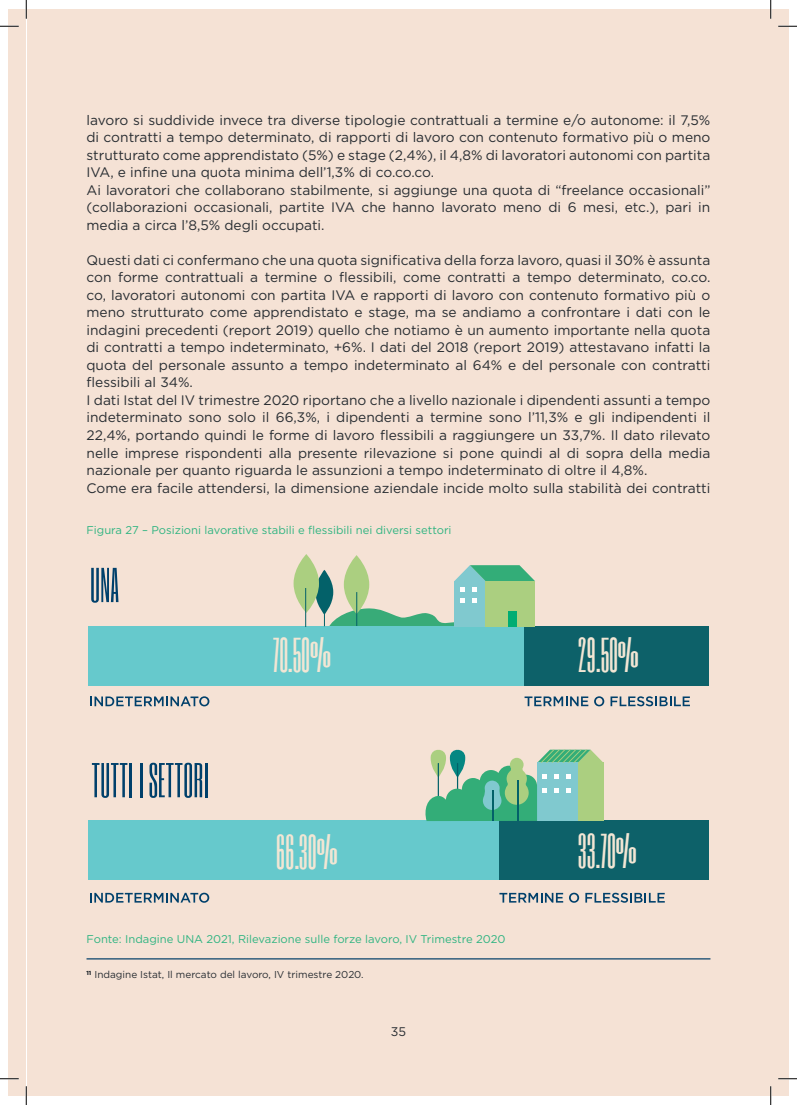
<style>
.page{position:relative;width:797px;height:1105px;background:#fff}
.page>*{position:absolute;margin:0;border:0;box-sizing:border-box;transform-origin:0 0}
.t1{font:40.62px "Six Caps";color:#f2e6d4}
.t2{font:13.75px/17.5px "Gotham";color:#282d32;text-align:justify}
.t3{font:12.5px "Gotham";color:#282d32}
.t4{font:11.25px "Gotham";color:#2fb481}
.t5{font:10px "Gotham";color:#282d32}
</style>
<div class="page">
<div style="left:9px;top:9px;width:17px;height:1087px;background:#f5e2d5"></div>
<div style="left:27px;top:9px;width:761px;height:1087px;background:#f5e2d5"></div>
<hr style="left:86px;top:958px;width:624px;height:1px;background:#0a436b">
<svg style="left:329px;top:608px;width:125px;height:18px"></svg>
<svg style="left:344px;top:555px;width:25px;height:59px"></svg>
<hr style="left:356px;top:592px;width:1px;height:39px;background:#036169">
<div style="left:89px;top:626px;width:435px;height:60px;background:#66c9cc"></div>
<div style="left:88px;top:821px;width:411px;height:59px;background:#66c9cc"></div>
<div style="left:524px;top:626px;width:184px;height:60px;background:#0d6169"></div>
<div style="left:499px;top:821px;width:209px;height:59px;background:#0d6169"></div>
<svg style="left:90px;top:696px;width:119px;height:10px"></svg>
<svg style="left:524px;top:696px;width:64px;height:10px"></svg>
<svg style="left:594px;top:696px;width:10px;height:10px"></svg>
<svg style="left:610px;top:696px;width:80px;height:10px"></svg>
<svg style="left:499px;top:893px;width:64px;height:9px"></svg>
<svg style="left:569px;top:893px;width:10px;height:10px"></svg>
<svg style="left:585px;top:893px;width:79px;height:10px"></svg>
<svg style="left:90px;top:893px;width:119px;height:10px"></svg>
<svg style="left:91px;top:568px;width:27px;height:35px"></svg>
<svg style="left:92px;top:763px;width:35px;height:35px"></svg>
<hr style="left:130px;top:763px;width:2px;height:34px;background:#00406b">
<hr style="left:140px;top:763px;width:3px;height:34px;background:#00406b">
<svg style="left:149px;top:763px;width:53px;height:35px"></svg>
<hr style="left:205px;top:763px;width:2px;height:34px;background:#00406b">
<svg style="left:315px;top:570px;width:18px;height:45px"></svg>
<hr style="left:324px;top:596px;width:1px;height:30px;background:#036169">
<svg style="left:293px;top:554px;width:26px;height:59px"></svg>
<hr style="left:305px;top:588px;width:1px;height:39px;background:#036169">
<svg style="left:454px;top:565px;width:81px;height:16px"></svg>
<div style="left:454px;top:581px;width:31px;height:46px;background:#80c9cf"></div>
<div style="left:485px;top:581px;width:50px;height:46px;background:#abcf80"></div>
<svg style="left:460px;top:587px;width:5px;height:5px"></svg>
<svg style="left:472px;top:587px;width:5px;height:5px"></svg>
<svg style="left:460px;top:598px;width:5px;height:5px"></svg>
<svg style="left:472px;top:598px;width:5px;height:5px"></svg>
<svg style="left:423px;top:749px;width:180px;height:72px"></svg>
<div style="left:508px;top:611px;width:9px;height:15px;background:#00ad73"></div>
<svg style="left:0;top:25px;width:19px;height:2px"></svg>
<svg style="left:778px;top:25px;width:19px;height:2px"></svg>
<svg style="left:0;top:1078px;width:19px;height:1px"></svg>
<svg style="left:778px;top:1078px;width:19px;height:1px"></svg>
<svg style="left:25px;top:0;width:2px;height:19px"></svg>
<svg style="left:25px;top:1086px;width:2px;height:19px"></svg>
<svg style="left:770px;top:0;width:1px;height:19px"></svg>
<svg style="left:770px;top:1086px;width:1px;height:19px"></svg>
<p class="t2" style="left:86px;top:111px;width:625px">lavoro si suddivide invece tra diverse tipologie contrattuali a termine e/o autonome: il 7,5% di contratti a tempo determinato, di rapporti di lavoro con contenuto formativo più o meno strutturato come apprendistato (5%) e stage (2,4%), il 4,8% di lavoratori autonomi con partita IVA, e infine una quota minima dell’1,3% di co.co.co.</p>
<p class="t2" style="left:86px;top:181px;width:625px">Ai lavoratori che collaborano stabilmente, si aggiunge una quota di “freelance occasionali” (collaborazioni occasionali, partite IVA che hanno lavorato meno di 6 mesi, etc.), pari in media a circa l’8,5% degli occupati.</p>
<p class="t2" style="left:86px;top:251px;width:625px">Questi dati ci confermano che una quota significativa della forza lavoro, quasi il 30% è assunta con forme contrattuali a termine o flessibili, come contratti a tempo determinato, co.co. co, lavoratori autonomi con partita IVA e rapporti di lavoro con contenuto formativo più o meno strutturato come apprendistato e stage, ma se andiamo a confrontare i dati con le indagini precedenti (report 2019) quello che notiamo è un aumento importante nella quota di contratti a tempo indeterminato, +6%. I dati del 2018 (report 2019) attestavano infatti la quota del personale assunto a tempo indeterminato al 64% e del personale con contratti flessibili al 34%.</p>
<p class="t2" style="left:86px;top:391px;width:625px">I dati Istat del IV trimestre 2020 riportano che a livello nazionale i dipendenti assunti a tempo indeterminato sono solo il 66,3%, i dipendenti a termine sono l’11,3% e gli indipendenti il 22,4%, portando quindi le forme di lavoro flessibili a raggiungere un 33,7%. Il dato rilevato nelle imprese rispondenti alla presente rilevazione si pone quindi al di sopra della media nazionale per quanto riguarda le assunzioni a tempo indeterminato di oltre il 4,8%.</p>
<p class="t2" style="left:86px;top:479px;width:625px">Come era facile attendersi, la dimensione aziendale incide molto sulla stabilità dei contratti</p>
<p class="t4" style="left:86px;top:523px;width:366px">Figura 27 – Posizioni lavorative stabili e flessibili nei diversi settori</p>
<h1 class="t1" style="left:273px;top:627px;width:60px">70.50%</h1>
<h1 class="t1" style="left:276px;top:823px;width:64px">66.30%</h1>
<p class="t4" style="left:86px;top:932px;width:420px">Fonte: Indagine UNA 2021, Rilevazione sulle forze lavoro, IV Trimestre 2020</p>
<p class="t5" style="left:86px;top:968px;width:279px"><sup>11</sup> Indagine Istat, Il mercato del lavoro, IV trimestre 2020.</p>
<p class="t3" style="left:391px;top:1023px;width:17px">35</p>
<h1 class="t1" style="left:578px;top:626px;width:62px">29.50%</h1>
<h1 class="t1" style="left:578px;top:823px;width:60px">33.70%</h1>
</div>
